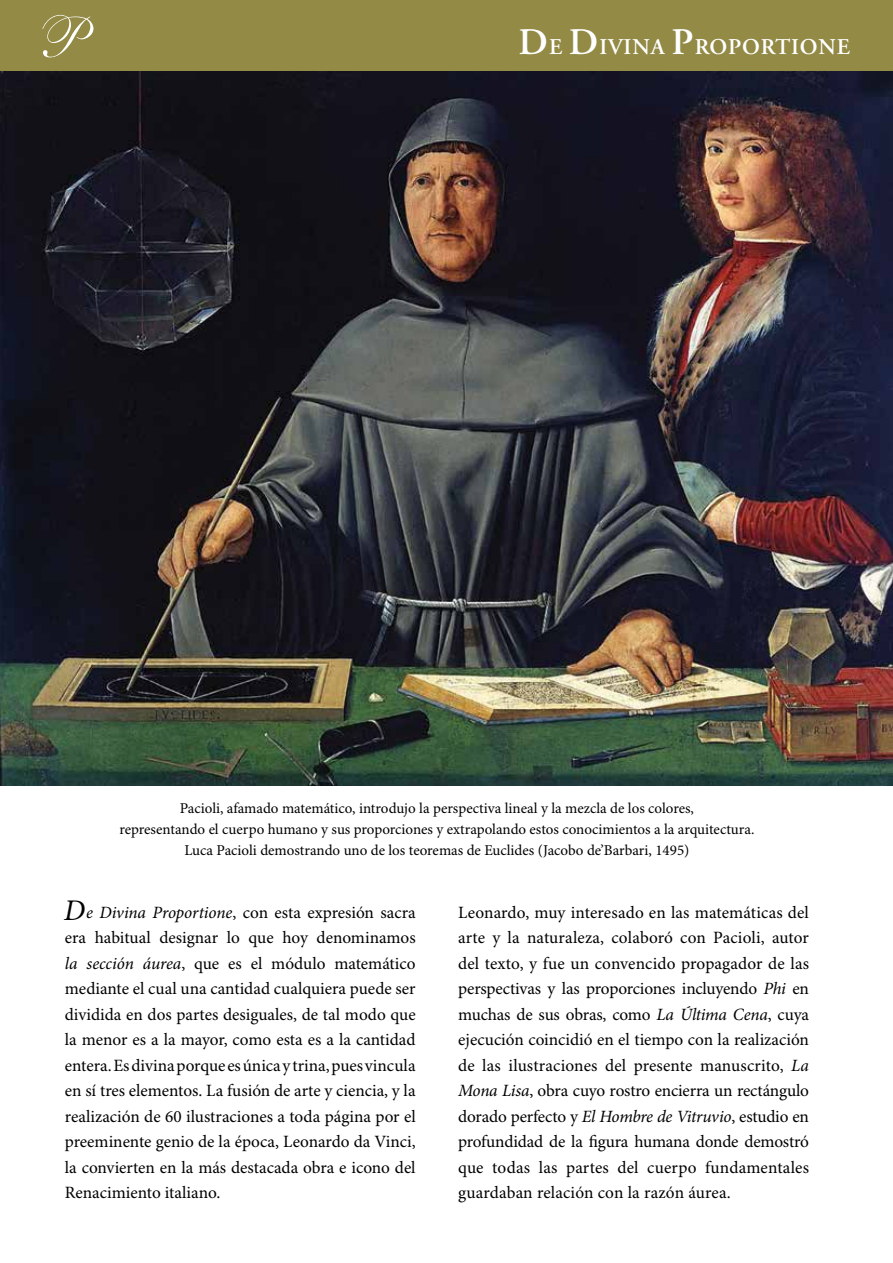
<style>
.page{position:relative;width:893px;height:1263px;background:#fff}
.page>*{position:absolute;margin:0;border:0;box-sizing:border-box;transform-origin:0 0}
.t1{font:italic 30px "Minion Pro";color:#000}
.t2{font:600 22.5px "Adobe Garamond Pro";letter-spacing:.035em;color:#fff}
.t3{font:17.25px/25.5px "Minion Pro";color:#000;text-align:justify}
.t4{font:15px/21px "Minion Pro";color:#000;text-align:center}
.s1{font-size:37.5px}
.s2{font-style:italic}
</style>
<div class="page">
<div style="left:0;top:0;width:893px;height:72px;background:#928a45"></div>
<svg style="left:43px;top:15px;width:50px;height:42px"></svg>
<img style="left:0;top:71px;width:893px;height:714px">
<h2 class="t2" style="left:518px;top:34px;width:333px"><span class="s1">D</span>E <span class="s1">D</span>IVINA <span class="s1">P</span>ROPORTIONE</h2>
<p class="t4" style="left:119px;top:798px;width:637px">Pacioli, afamado matemático, introdujo la perspectiva lineal y la mezcla de los colores,<br>representando el cuerpo humano y sus proporciones y extrapolando estos conocimientos a la arquitectura.<br>Luca Pacioli demostrando uno de los teoremas de Euclides (Jacobo de’Barbari, 1495)</p>
<h1 class="t1" style="left:64px;top:889px;width:23px">D</h1>
<p class="t3" style="left:65px;top:900px;width:352px;text-indent:21px"><span class="s2">e Divina Proportione</span>, con esta expresión sacra era habitual designar lo que hoy denominamos <span class="s2">la sección áurea</span>, que es el módulo matemático mediante el cual una cantidad cualquiera puede ser dividida en dos partes desiguales, de tal modo que la menor es a la mayor, como esta es a la cantidad entera. Es divina porque es única y trina, pues vincula en sí tres elementos. La fusión de arte y ciencia, y la realización de 60 ilustraciones a toda página por el preeminente genio de la época, Leonardo da Vinci, la convierten en la más destacada obra e icono del Renacimiento italiano.</p>
<p class="t3" style="left:458px;top:900px;width:352px">Leonardo, muy interesado en las matemáticas del arte y la naturaleza, colaboró con Pacioli, autor del texto, y fue un convencido propagador de las perspectivas y las proporciones incluyendo <span class="s2">Phi</span> en muchas de sus obras, como <span class="s2">La Última Cena</span>, cuya ejecución coincidió en el tiempo con la realización de las ilustraciones del presente manuscrito, <span class="s2">La Mona Lisa</span>, obra cuyo rostro encierra un rectángulo dorado perfecto y <span class="s2">El Hombre de Vitruvio</span>, estudio en profundidad de la figura humana donde demostró que todas las partes del cuerpo fundamentales guardaban relación con la razón áurea.</p>
</div>
